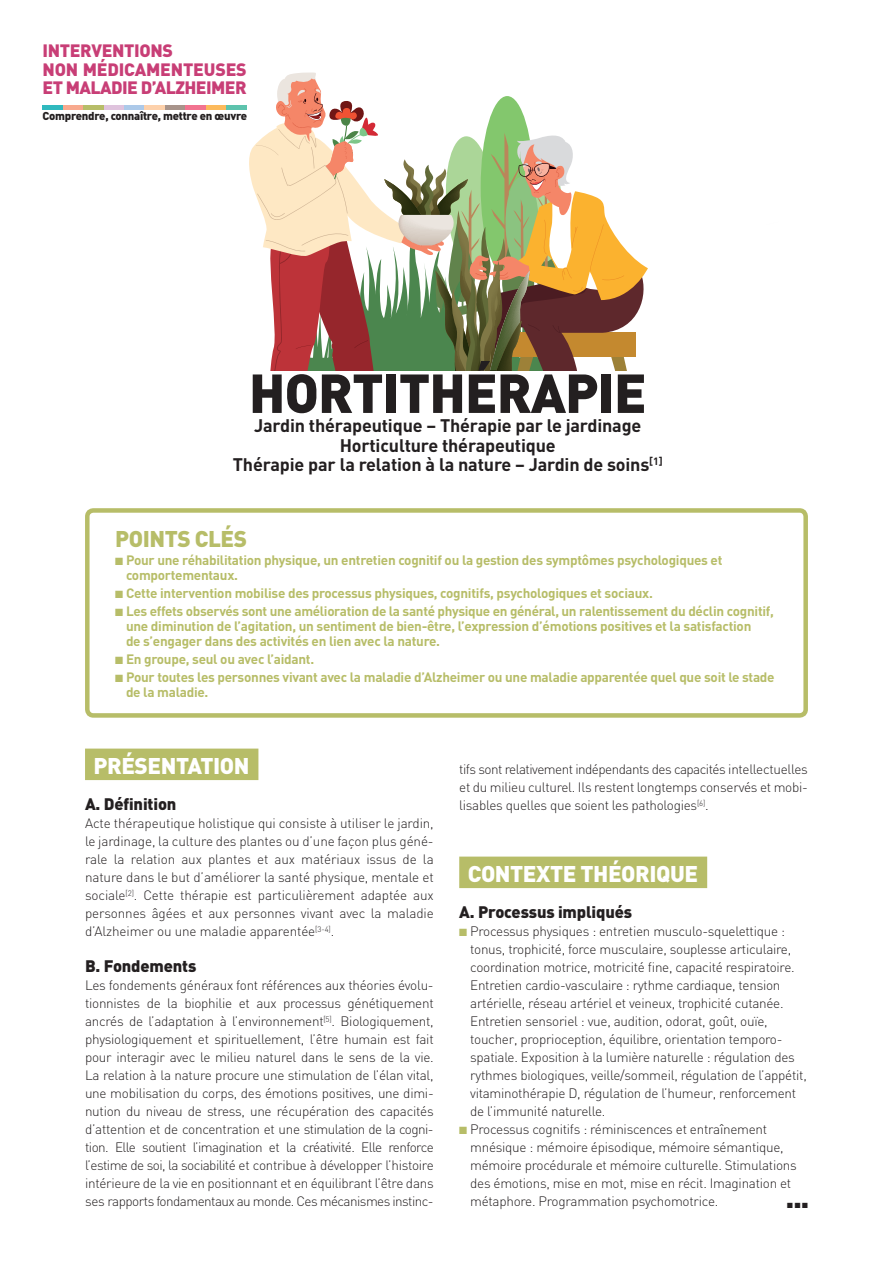
<style>
.page{position:relative;width:893px;height:1263px;background:#fff}
.page>*{position:absolute;margin:0;border:0;box-sizing:border-box;transform-origin:0 0}
.t1{font:900 54px "DIN";letter-spacing:-.02em;color:#231f20}
.t2{font:900 22.5px "DIN";letter-spacing:-.02em;color:#fff}
.t3{font:900 22.5px "DIN";letter-spacing:-.02em;color:#b7bd68}
.t4{font:700 18px/19.5px "DIN";letter-spacing:-.01em;color:#231f20;text-align:center}
.t5{font:900 17.7px/18.3px "DIN";letter-spacing:-.02em;color:#c83e76}
.t6{font:900 16.5px "DIN";letter-spacing:-.01em;color:#231f20}
.t7{font:300 13.5px/18px "DIN";letter-spacing:-.02em;color:#231f20;text-align:justify}
.t8{font:700 13.5px/15px "DIN";letter-spacing:-.02em;color:#b7bd68}
.t9{font:900 11.4px "DIN";letter-spacing:-.02em;color:#231f20}
.t10{font:7.5px "Zapf Dingbats ITC";color:#231f20}
.s1{color:#b7bd68}
</style>
<div class="page">
<hr style="left:43px;top:105px;width:20px;height:4px;background:#2fb9be">
<hr style="left:104px;top:105px;width:20px;height:4px;background:#dfc3dd">
<hr style="left:63px;top:105px;width:20px;height:4px;background:#f8a98e">
<hr style="left:124px;top:105px;width:21px;height:4px;background:#acc9e9">
<hr style="left:83px;top:105px;width:21px;height:4px;background:#b7bd68">
<hr style="left:145px;top:105px;width:20px;height:4px;background:#fdd1ab">
<hr style="left:165px;top:105px;width:21px;height:4px;background:#a8948b">
<hr style="left:185px;top:105px;width:21px;height:4px;background:#f27390">
<hr style="left:206px;top:105px;width:20px;height:4px;background:#fcba5c">
<hr style="left:226px;top:105px;width:21px;height:4px;background:#5dc3ad">
<svg style="left:246px;top:72px;width:402px;height:298px"></svg>
<div style="left:85px;top:748px;width:173px;height:32px;background:#b7bd68"></div>
<div style="left:459px;top:856px;width:248px;height:32px;background:#b7bd68"></div>
<div style="left:85px;top:508px;width:723px;height:210px;border:4px solid #b7bd68;border-radius:6px"></div>
<h3 class="t5" style="left:43px;top:41px;width:206px">INTERVENTIONS<br>NON MÉDICAMENTEUSES<br>ET MALADIE D’ALZHEIMER</h3>
<p class="t9" style="left:43px;top:109px;width:206px">Comprendre, connaître, mettre en œuvre</p>
<h1 class="t1" style="left:249px;top:357px;width:399px">HORTITHÉRAPIE</h1>
<h3 class="t4" style="left:233px;top:415px;width:431px">Jardin thérapeutique – Thérapie par le jardinage<br>Horticulture thérapeutique<br>Thérapie par la relation à la nature – Jardin de soins<sup>[1]</sup></h3>
<h2 class="t3" style="left:115px;top:524px;width:134px">POINTS CLÉS</h2>
<p class="t8" style="left:126px;top:552px;width:598px;text-indent:-11px">■ Pour une réhabilitation physique, un entretien cognitif ou la gestion des symptômes psychologiques et comportementaux.</p>
<p class="t8" style="left:115px;top:585px;width:539px">■ Cette intervention mobilise des processus physiques, cognitifs, psychologiques et sociaux.</p>
<p class="t8" style="left:126px;top:603px;width:650px;text-indent:-11px">■ Les effets observés sont une amélioration de la santé physique en général, un ralentissement du déclin cognitif, une diminution de l’agitation, un sentiment de bien-être, l’expression d’émotions positives et la satisfaction<br>de s’engager dans des activités en lien avec la nature.</p>
<p class="t8" style="left:115px;top:651px;width:201px">■ En groupe, seul ou avec l’aidant.</p>
<p class="t8" style="left:126px;top:669px;width:650px;text-indent:-11px">■ Pour toutes les personnes vivant avec la maladie d’Alzheimer ou une maladie apparentée quel que soit le stade de la maladie.</p>
<h2 class="t2" style="left:94px;top:751px;width:157px">PRÉSENTATION</h2>
<p class="t6" style="left:85px;top:793px;width:93px">A. Définition</p>
<p class="t7" style="left:85px;top:814px;width:350px">Acte thérapeutique holistique qui consiste à utiliser le jardin, le jardinage, la culture des plantes ou d’une façon plus géné&shy;rale la relation aux plantes et aux matériaux issus de la nature dans le but d’améliorer la santé physique, mentale et sociale<sup>[2]</sup>. Cette thérapie est particulièrement adaptée aux personnes âgées et aux personnes vivant avec la maladie d’Alzheimer ou une maladie apparentée<sup>[3-4]</sup>.</p>
<p class="t6" style="left:85px;top:955px;width:113px">B. Fondements</p>
<p class="t7" style="left:85px;top:976px;width:350px">Les fondements généraux font références aux théories évolu&shy;tionnistes de la biophilie et aux processus génétiquement ancrés de l’adaptation à l’environnement<sup>[5]</sup>. Biologiquement, physiologiquement et spirituellement, l’être humain est fait pour interagir avec le milieu naturel dans le sens de la vie.<br>La relation à la nature procure une stimulation de l’élan vital, une mobilisation du corps, des émotions positives, une dimi&shy;nution du niveau de stress, une récupération des capacités d’attention et de concentration et une stimulation de la cogni&shy;tion. Elle soutient l’imagination et la créativité. Elle renforce l’estime de soi, la sociabilité et contribue à développer l’histoire intérieure de la vie en positionnant et en équilibrant l’être dans ses rapports fondamentaux au monde. Ces mécanismes instinc-</p>
<p class="t7" style="left:459px;top:760px;width:350px">tifs sont relativement indépendants des capacités intellectuelles et du milieu culturel. Ils restent longtemps conservés et mobi&shy;lisables quelles que soient les pathologies<sup>[6]</sup>.</p>
<h2 class="t2" style="left:468px;top:859px;width:232px">CONTEXTE THÉORIQUE</h2>
<p class="t6" style="left:459px;top:901px;width:174px">A. Processus impliqués</p>
<p class="t7" style="left:470px;top:922px;width:338px;text-align:left;text-indent:-11px"><span class="s1">■</span> Processus physiques : entretien musculo-squelettique : tonus, trophicité, force musculaire, souplesse articulaire, coordination motrice, motricité fine, capacité respiratoire.<br>Entretien cardio-vasculaire : rythme cardiaque, tension artérielle, réseau artériel et veineux, trophicité cutanée.<br>Entretien sensoriel : vue, audition, odorat, goût, ouïe, toucher, proprioception, équilibre, orientation temporo&shy;spatiale. Exposition à la lumière naturelle : régulation des rythmes biologiques, veille/sommeil, régulation de l’appétit, vitaminothérapie D, régulation de l’humeur, renforcement de l’immunité naturelle.</p>
<p class="t7" style="left:470px;top:1120px;width:328px;text-align:left;text-indent:-11px"><span class="s1">■</span> Processus cognitifs : réminiscences et entraînement mnésique : mémoire épisodique, mémoire sémantique, mémoire procédurale et mémoire culturelle. Stimulations des émotions, mise en mot, mise en récit. Imagination et métaphore. Programmation psychomotrice.</p>
<p class="t10" style="left:787px;top:1202px;width:22px">■ ■ ■</p>
</div>
